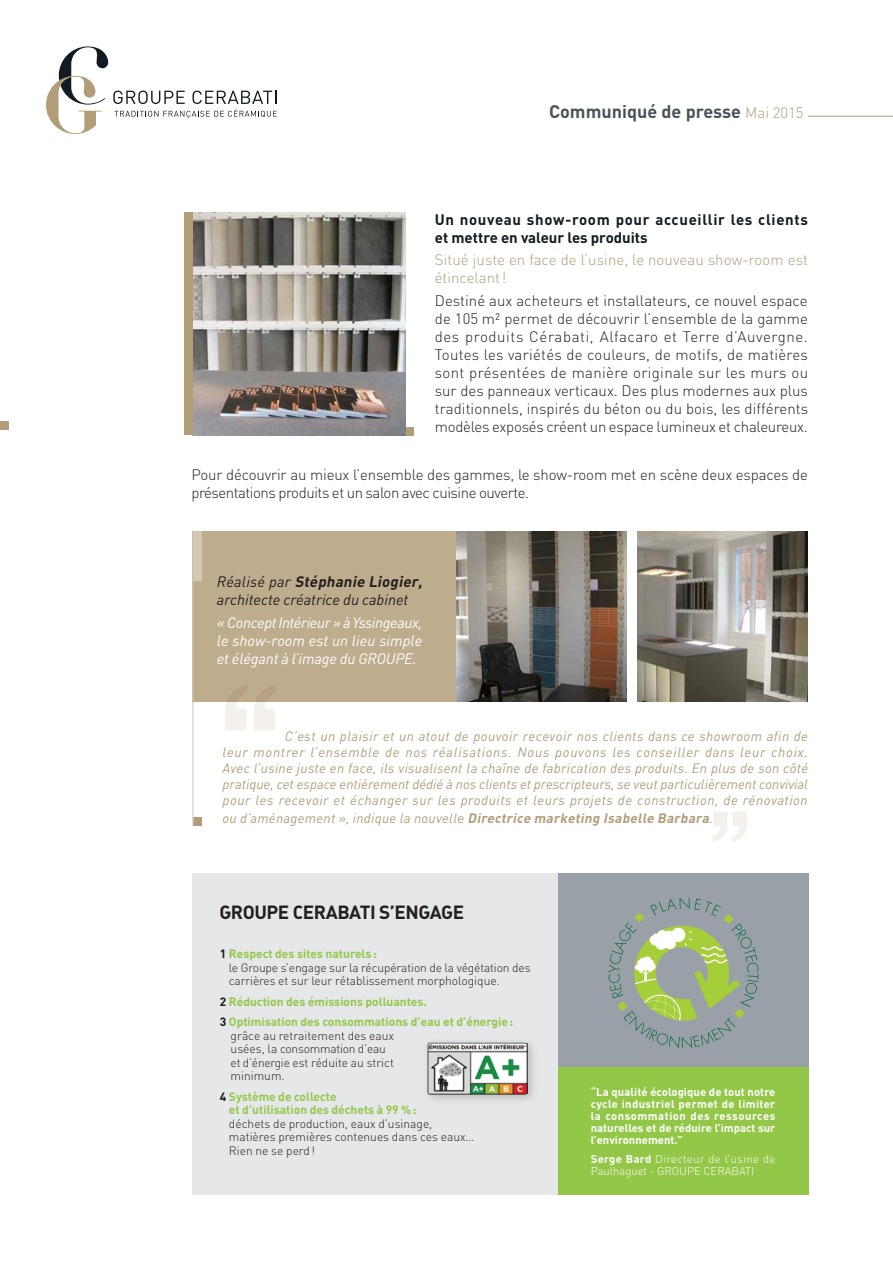
<style>
.page{position:relative;width:893px;height:1263px;background:#fff}
.page>*{position:absolute;margin:0;border:0;box-sizing:border-box;transform-origin:0 0}
.t1{font:18.9px "DIN Bold Alternate";letter-spacing:-.025em;color:#231f20}
.t2{font:700 18px "DIN";color:#48535a}
.t3{font:300 15px/18px "DIN";letter-spacing:-.015em;color:#231f20;text-align:justify}
.t4{font:italic 15px/18px "DIN";letter-spacing:-.01em;color:#fff;text-align:justify}
.t5{font:700 15px/18px "DIN";letter-spacing:.045em;color:#121b21}
.t6{font:300 15px/18px "DIN";letter-spacing:.005em;color:#b19d78}
.t7{font:italic 15px "DIN";color:#231f20}
.t8{font:italic 15px "DIN Bold Alternate";color:#231f20}
.t9{font:italic 13.5px/16.2px "DIN";letter-spacing:.04em;color:#b19d78;text-align:justify}
.t10{font:300 12px/13.5px "DIN";color:#231f20}
.t11{font:700 12px/20.7px "DIN";color:#93c748}
.t12{font:700 11.25px/12px "DIN";color:#fff;text-align:justify}
.t13{font:300 11.25px/12px "DIN";color:#fff}
.s1{font-weight:300;font-size:15px;color:#b19d78}
.s2{font-family:"DIN"}
.s3{font-weight:700}
.s4{font-weight:700;color:#121b21}
.s5{font-weight:700;color:#93c748}
.s6{color:#121b21}
</style>
<div class="page">
<div style="left:192px;top:531px;width:264px;height:171px;background:#bead8d"></div>
<div style="left:192px;top:873px;width:366px;height:322px;background:#e6e7e9"></div>
<svg style="left:46px;top:46px;width:231px;height:88px"></svg>
<div style="left:0;top:421px;width:9px;height:8px;background:#b19d78"></div>
<hr style="left:808px;top:116px;width:85px;height:1px;background:#b19d78">
<div style="left:558px;top:873px;width:250px;height:195px;background:#99a0a8"></div>
<div style="left:558px;top:1068px;width:250px;height:127px;background:#93c748"></div>
<div style="left:422px;top:1037px;width:117px;height:69px;background:#231f20;opacity:.25"></div>
<img style="left:428px;top:1042px;width:99px;height:52px">
<svg style="left:608px;top:898px;width:150px;height:150px"></svg>
<div style="left:397px;top:427px;width:17px;height:8px;background:#b19d78"></div>
<div style="left:193px;top:817px;width:9px;height:9px;background:#b19d78"></div>
<img style="left:192px;top:213px;width:213px;height:222px">
<img style="left:456px;top:531px;width:170px;height:171px">
<img style="left:638px;top:531px;width:170px;height:171px">
<div style="left:184px;top:213px;width:8px;height:222px;background:#b19d78"></div>
<div style="left:193px;top:531px;width:8px;height:50px;background:#d4c8b3"></div>
<hr style="left:192px;top:531px;width:2px;height:295px;background:#d4c8b3">
<svg style="left:225px;top:685px;width:51px;height:45px"></svg>
<svg style="left:713px;top:812px;width:34px;height:30px"></svg>
<p class="t2" style="left:549px;top:100px;width:256px">Communiqué de presse <span class="s1">Mai 2015</span></p>
<p class="t5" style="left:435px;top:210px;width:375px">Un nouveau show-room pour accueillir les clients et mettre en valeur les produits</p>
<p class="t6" style="left:435px;top:251px;width:375px">Situé juste en face de l’usine, le nouveau show-room est étincelant!</p>
<p class="t3" style="left:435px;top:291px;width:375px">Destiné aux acheteurs et installateurs, ce nouvel espace de 105 m² permet de découvrir l’ensemble de la gamme des produits Cérabati, Alfacaro et Terre d’Auvergne.<br>Toutes les variétés de couleurs, de motifs, de matières sont présentées de manière originale sur les murs ou sur des panneaux verticaux. Des plus modernes aux plus traditionnels, inspirés du béton ou du bois, les différents modèles exposés créent un espace lumineux et chaleureux.</p>
<p class="t3" style="left:191px;top:466px;width:618px">Pour découvrir au mieux l’ensemble des gammes, le show-room met en scène deux espaces de présentations produits et un salon avec cuisine ouverte.</p>
<p class="t8" style="left:217px;top:572px;width:210px"><span class="s2">R é a l is é p a r</span> Stéphanie Liogier,</p>
<p class="t7" style="left:217px;top:591px;width:193px">architecte créatrice du cabinet</p>
<p class="t4" style="left:217px;top:613px;width:207px">« Concept Intérieur » à Yssingeaux, le show-room est un lieu simple et élégant à l’image du GROUPE.</p>
<p class="t9" style="left:223px;top:727px;width:587px;text-indent:62px">C’est un plaisir et un atout de pouvoir recevoir nos clients dans ce showroom afin de leur montrer l’ensemble de nos réalisations. Nous pouvons les conseiller dans leur choix.<br>Avec l’usine juste en face, ils visualisent la chaîne de fabrication des produits. En plus de son côté pratique, cet espace entièrement dédié à nos clients et prescripteurs, se veut particulièrement convivial pour les recevoir et échanger sur les produits et leurs projets de construction, de rénovation</p>
<p class="t9" style="left:223px;top:810px;width:492px">o u d ’a m é n a g e m e n t », in diq u e l a n o u ve l l e <span class="s3">Directrice marketing Isabelle Barbara</span>.</p>
<p class="t1" style="left:219px;top:900px;width:211px">GROUPE CERABATI S’ENGAGE</p>
<p class="t10" style="left:229px;top:947px;width:303px;text-indent:-9px"><span class="s4">1</span> <span class="s5">Respect des sites naturels:<br></span>le Groupe s’engage sur la récupération de la végétation des carrières et sur leur rétablissement morphologique.</p>
<p class="t11" style="left:220px;top:990px;width:295px"><span class="s6">2</span> Réduction des émissions polluantes.<br><span class="s6">3</span> Optimisation des consommations d’eau et d’énergie:</p>
<p class="t10" style="left:231px;top:1028px;width:165px">grâce au retraitement des eaux usées, la consommation d’eau et d’énergie est réduite au strict minimum.</p>
<p class="t11" style="left:229px;top:1089px;width:189px;line-height:13.5px;text-indent:-9px"><span class="s6">4</span> Système de collecte<br>et d’utilisation des déchets à 99 %:</p>
<p class="t10" style="left:229px;top:1117px;width:247px">déchets de production, eaux d’usinage, matières premières contenues dans ces eaux…<br>Rien ne se perd!</p>
<p class="t12" style="left:591px;top:1086px;width:186px">“La qualité écologique de tout notre cycle industriel permet de limiter la consommation des ressources naturelles et de réduire l’impact sur l’environnement.”</p>
<p class="t13" style="left:591px;top:1153px;width:186px"><span class="s3">Serge Bard</span> Directeur de l’usine de<br>Paulhaguet - GROUPE CERABATI</p>
</div>
